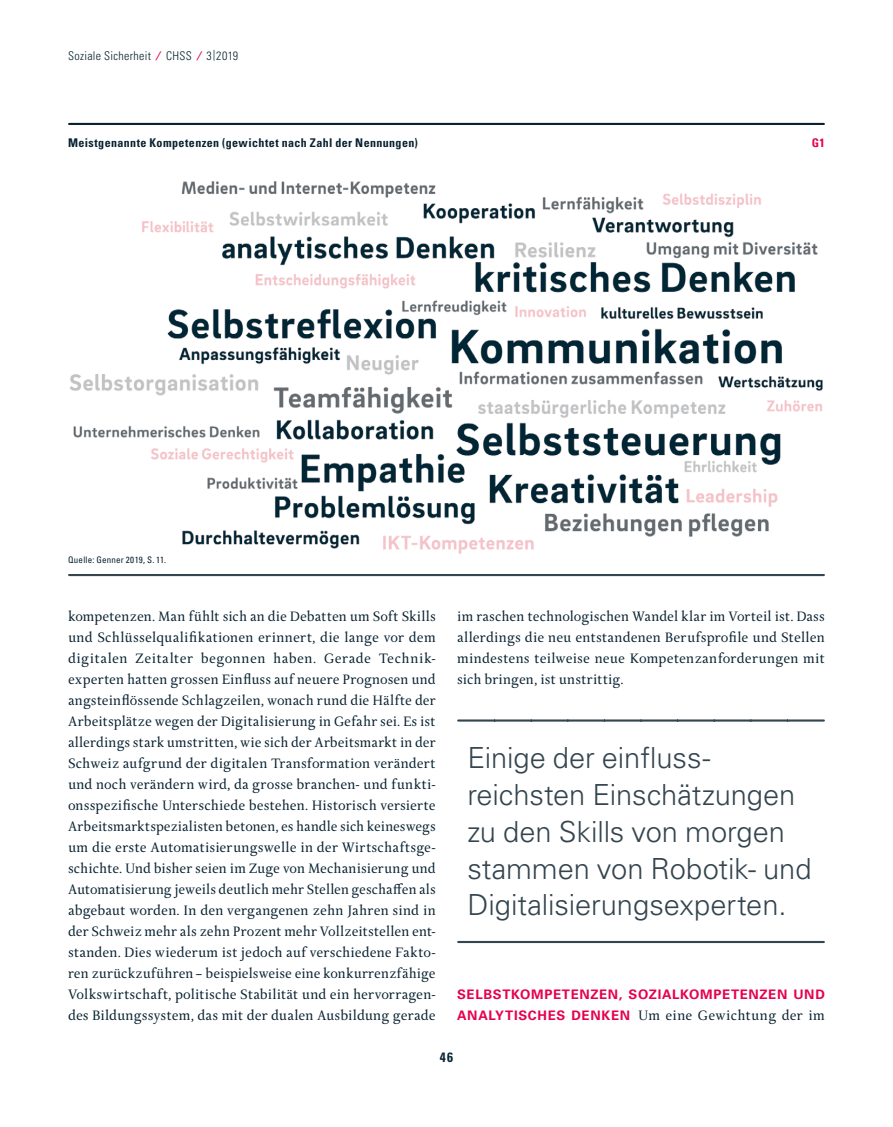
<style>
.page{position:relative;width:893px;height:1127px;background:#fff}
.page>*{position:absolute;margin:0;border:0;box-sizing:border-box;transform-origin:0 0}
.t1{font:300 29.1px/36.8px "Univers LT Std";letter-spacing:-.005em;color:#34454f}
.t2{font:14.7px/21px "Delicato Pro";color:#082231;text-align:justify}
.t3{font:700 condensed 13.5px "Univers LT Std";color:#082231}
.t4{font:700 13.2px "Univers LT Std";letter-spacing:.05em;color:#e6004d}
.t5{font:700 condensed 12px "Univers LT Std";letter-spacing:.03em;color:#082231}
.t6{font:300 condensed 12px "Univers LT Std";letter-spacing:.03em;color:#082231}
.t7{font:700 condensed 12px "Univers LT Std";color:#e6004d}
.t8{font:condensed 9px "Univers LT Std";letter-spacing:.02em;color:#082231}
.s1{font-weight:700;font-stretch:normal;color:#e6004d}
.s2{font-size:10.8px}
.s3{font-family:"Univers LT Std";font-weight:700;font-size:13.2px;color:#e6004d}
</style>
<div class="page">
<img style="left:70px;top:181px;width:753px;height:373px">
<hr style="left:69px;top:574px;width:755px;height:2px;background:#34454f">
<svg style="left:458px;top:719px;width:366px;height:2px"></svg>
<svg style="left:458px;top:941px;width:366px;height:2px"></svg>
<hr style="left:69px;top:123px;width:755px;height:2px;background:#082231">
<p class="t6" style="left:68px;top:48px;width:172px">Soziale Sicherheit <span class="s1">⁄</span> CHSS <span class="s1">⁄</span> 3<span class="s2">|</span>2019</p>
<h2 class="t5" style="left:68px;top:135px;width:351px">Meistgenannte Kompetenzen (gewichtet nach Zahl der Nennungen)</h2>
<h2 class="t7" style="left:812px;top:135px;width:15px">G1</h2>
<p class="t8" style="left:68px;top:554px;width:100px">Quelle: Genner 2019, S. 11.</p>
<p class="t2" style="left:68px;top:606px;width:369px">kompetenzen. Man fühlt sich an die Debatten um Soft Skills und Schlüsselqualifikationen erinnert, die lange vor dem digitalen Zeitalter begonnen haben. Gerade Technik&shy;experten hatten grossen Einfluss auf neuere Prognosen und angsteinflössende Schlagzeilen, wonach rund die Hälfte der Arbeitsplätze wegen der Digitalisierung in Gefahr sei. Es ist allerdings stark umstritten, wie sich der Arbeitsmarkt in der Schweiz aufgrund der digitalen Transformation verändert und noch verändern wird, da grosse branchen- und funkti&shy;onsspezifische Unterschiede bestehen. Historisch versierte Arbeitsmarktspezialisten betonen, es handle sich keineswegs um die erste Automatisierungswelle in der Wirtschaftsge&shy;schichte. Und bisher seien im Zuge von Mechanisierung und Automatisierung jeweils deutlich mehr Stellen geschaffen als abgebaut worden. In den vergangenen zehn Jahren sind in der Schweiz mehr als zehn Prozent mehr Vollzeitstellen ent&shy;standen. Dies wiederum ist jedoch auf verschiedene Fakto&shy;ren zurückzuführen – beispielsweise eine konkurrenzfähige Volkswirtschaft, politische Stabilität und ein hervorragen&shy;des Bildungssystem, das mit der dualen Ausbildung gerade</p>
<p class="t2" style="left:457px;top:606px;width:369px">im raschen technologischen Wandel klar im Vorteil ist. Dass allerdings die neu entstandenen Berufsprofile und Stellen mindestens teilweise neue Kompetenzanforderungen mit sich bringen, ist unstrittig.</p>
<p class="t1" style="left:467px;top:740px;width:346px">Einige der einfluss&shy;reichsten Einschätzungen zu den Skills von morgen stammen von Robotik- und<br>Digitalisierungsexperten.</p>
<p class="t4" style="left:457px;top:987px;width:369px">SELBSTKOMPETENZEN, SOZIALKOMPETENZEN UND</p>
<p class="t2" style="left:457px;top:1005px;width:369px"><span class="s3">ANALYTISCHES DENKEN</span> Um eine Gewichtung der im</p>
<p class="t3" style="left:440px;top:1049px;width:15px">46</p>
</div>
